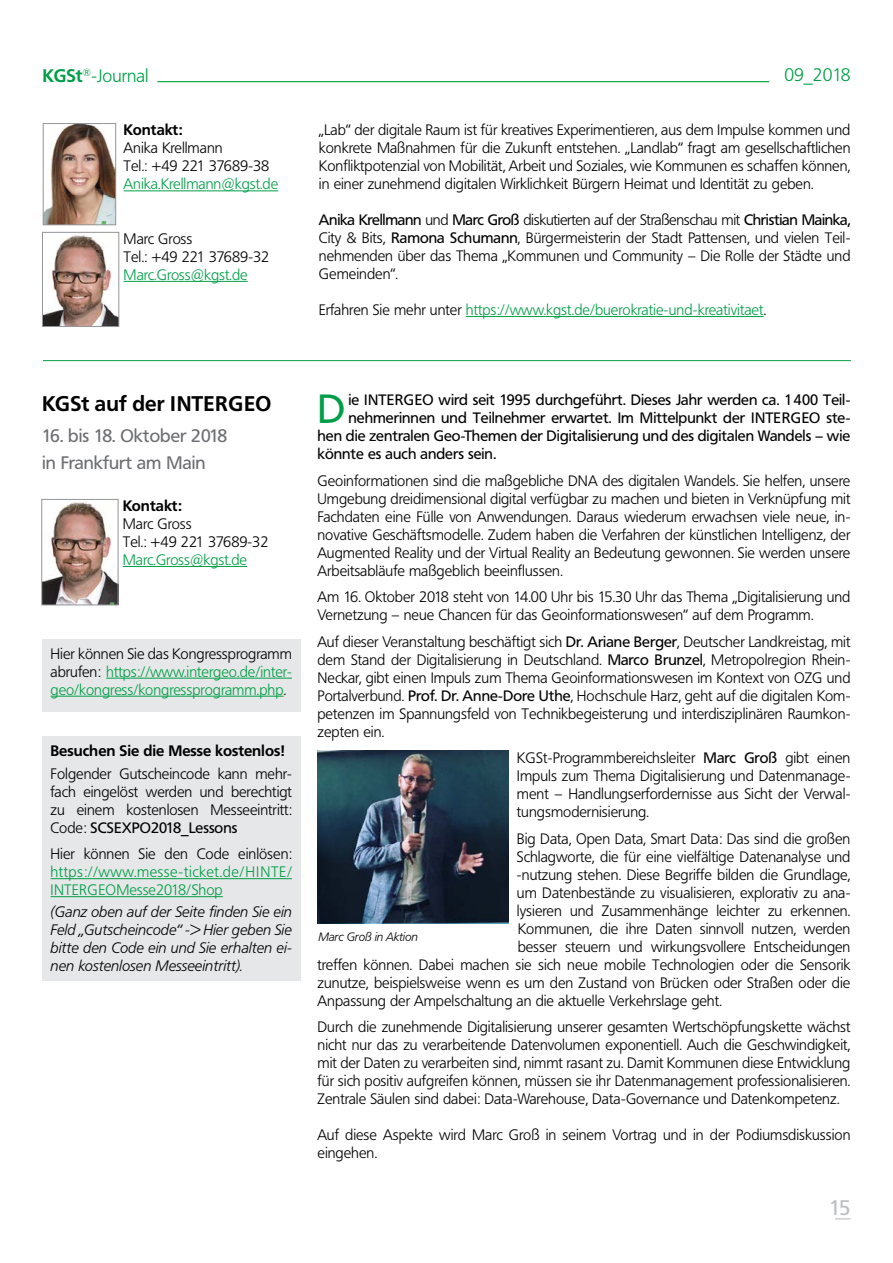
<style>
.page{position:relative;width:893px;height:1263px;background:#fff}
.page>*{position:absolute;margin:0;border:0;box-sizing:border-box;transform-origin:0 0}
.t1{font:40.5px "Frutiger BQ";color:#009f47}
.t2{font:700 21px "Frutiger BQ";color:#000}
.t3{font:21px "Frutiger BQ";color:#bcbec0}
.t4{font:18px/27px "Frutiger BQ";color:#6d6e71}
.t5{font:300 18px "Frutiger BQ";color:#009f47}
.t6{font:300 15px/18px "Frutiger BQ";color:#000;text-align:justify}
.t7{font:300 15px/18px "Frutiger BQ";color:#009f47;text-align:justify}
.t8{font:15px "Frutiger BQ";color:#000}
.t9{font:italic 300 15px/18px "Frutiger BQ";color:#000;text-align:justify}
.t10{font:300 15px/18px "Frutiger BQ";letter-spacing:.035em;color:#009f47}
.t11{font:700 15px "Frutiger BQ";color:#000}
.t12{font:italic 300 12px "Frutiger BQ";letter-spacing:-.01em;color:#000}
.s1{font-weight:700}
.s2{font-weight:400}
.s3{color:#000}
</style>
<div class="page">
<svg style="left:835px;top:1218px;width:15px;height:1px"></svg>
<hr style="left:157px;top:81px;width:612px;height:1px;background:#009f47">
<hr style="left:124px;top:281px;width:124px;height:1px;background:#009f47">
<img style="left:44px;top:235px;width:73px;height:90px">
<div style="left:42px;top:232px;width:77px;height:95px;border:1px solid #939598"></div>
<hr style="left:124px;top:190px;width:154px;height:1px;background:#009f47">
<img style="left:45px;top:125px;width:69px;height:98px">
<div style="left:43px;top:123px;width:73px;height:102px;border:1px solid #939598"></div>
<hr style="left:466px;top:316px;width:298px;height:1px;background:#009f47">
<hr style="left:123px;top:566px;width:124px;height:1px;background:#009f47">
<img style="left:44px;top:502px;width:72px;height:101px">
<div style="left:42px;top:499px;width:76px;height:106px;border:1px solid #939598"></div>
<div style="left:42px;top:736px;width:258px;height:245px;background:#e6e7e8"></div>
<hr style="left:51px;top:878px;width:241px;height:1px;background:#009f47">
<hr style="left:51px;top:896px;width:172px;height:1px;background:#009f47">
<div style="left:42px;top:639px;width:258px;height:72px;background:#e6e7e8"></div>
<hr style="left:106px;top:678px;width:186px;height:1px;background:#009f47">
<hr style="left:51px;top:696px;width:233px;height:1px;background:#009f47">
<img style="left:317px;top:751px;width:191px;height:172px">
<hr style="left:43px;top:360px;width:808px;height:1px;background:#009f47">
<p class="t5" style="left:43px;top:65px;width:107px"><span class="s1">KGSt</span><sup>®</sup>-Journal</p>
<p class="t5" style="left:784px;top:65px;width:68px">09_2018</p>
<p class="t11" style="left:124px;top:121px;width:61px">Kontakt:</p>
<p class="t6" style="left:124px;top:139px;width:147px">Anika Krellmann<br>Tel.: +49 221 37689-38</p>
<p class="t7" style="left:124px;top:175px;width:156px">Anika.Krellmann@kgst.de</p>
<p class="t6" style="left:124px;top:230px;width:147px">Marc Gross<br>Tel.: +49 221 37689-32</p>
<p class="t7" style="left:124px;top:266px;width:126px">Marc.Gross@kgst.de</p>
<p class="t6" style="left:319px;top:121px;width:533px">„Lab“ der digitale Raum ist für kreatives Experimentieren, aus dem Impulse kommen und konkrete Maßnahmen für die Zukunft entstehen. „Landlab“ fragt am gesellschaftlichen Konfliktpotenzial von Mobilität, Arbeit und Soziales, wie Kommunen es schaffen können, in einer zunehmend digitalen Wirklichkeit Bürgern Heimat und Identität zu geben.</p>
<p class="t6" style="left:319px;top:211px;width:533px"><span class="s2">Anika Krellmann</span> und <span class="s2">Marc Groß</span> diskutierten auf der Straßenschau mit <span class="s2">Christian Mainka, </span>City &amp; Bits, <span class="s2">Ramona Schumann</span>, Bürgermeisterin der Stadt Pattensen, und vielen Teil&shy;nehmenden über das Thema „Kommunen und Community – Die Rolle der Städte und Gemeinden“.</p>
<p class="t7" style="left:319px;top:301px;width:449px"><span class="s3">Erfahren Sie mehr unter</span> https://www.kgst.de/buerokratie-und-kreativitaet<span class="s3">.</span></p>
<h2 class="t2" style="left:42px;top:391px;width:231px">KGSt auf der INTERGEO</h2>
<p class="t4" style="left:42px;top:422px;width:187px">16. bis 18. Oktober 2018 in Frankfurt am Main</p>
<p class="t11" style="left:123px;top:497px;width:61px">Kontakt:</p>
<p class="t6" style="left:123px;top:515px;width:147px">Marc Gross<br>Tel.: +49 221 37689-32</p>
<p class="t7" style="left:123px;top:551px;width:126px">Marc.Gross@kgst.de</p>
<p class="t7" style="left:51px;top:645px;width:243px"><span class="s3">Hier können Sie das Kongressprogramm abrufen:</span> https://www.intergeo.de/inter&shy;geo/kongress/kongressprogramm.php<span class="s3">.</span></p>
<p class="t11" style="left:51px;top:742px;width:236px">Besuchen Sie die Messe kostenlos!</p>
<p class="t6" style="left:51px;top:765px;width:243px">Folgender Gutscheincode kann mehr&shy;fach eingelöst werden und berechtigt zu einem kostenlosen Messeeintritt:<br>Code: <span class="s2">SCSEXPO2018_Lessons</span></p>
<p class="t6" style="left:51px;top:845px;width:243px">Hier können Sie den Code einlösen:</p>
<p class="t10" style="left:51px;top:863px;width:243px">https://www.messe-ticket.de/HINTE/<br>INTERGEOMesse2018/Shop</p>
<p class="t9" style="left:51px;top:903px;width:243px">(Ganz oben auf der Seite finden Sie ein Feld „Gutscheincode“ -&gt; Hier geben Sie bitte den Code ein und Sie erhalten ei&shy;nen kostenlosen Messeeintritt).</p>
<h1 class="t1" style="left:317px;top:385px;width:29px">D</h1>
<p class="t8" style="left:348px;top:391px;width:503px">ie INTERGEO wird seit 1995 durchgeführt. Dieses Jahr werden ca. 1400 Teil-</p>
<p class="t8" style="left:348px;top:409px;width:503px">nehmerinnen und Teilnehmer erwartet. Im Mittelpunkt der INTERGEO ste-</p>
<p class="t8" style="left:317px;top:427px;width:534px">hen die zentralen Geo-Themen der Digitalisierung und des digitalen Wandels – wie</p>
<p class="t8" style="left:317px;top:445px;width:180px">könnte es auch anders sein.</p>
<p class="t6" style="left:317px;top:472px;width:534px">Geoinformationen sind die maßgebliche DNA des digitalen Wandels. Sie helfen, unsere Umgebung dreidimensional digital verfügbar zu machen und bieten in Verknüpfung mit Fachdaten eine Fülle von Anwendungen. Daraus wiederum erwachsen viele neue, in&shy;novative Geschäftsmodelle. Zudem haben die Verfahren der künstlichen Intelligenz, der Augmented Reality und der Virtual Reality an Bedeutung gewonnen. Sie werden unsere Arbeitsabläufe maßgeblich beeinflussen.</p>
<p class="t6" style="left:317px;top:588px;width:534px">Am 16. Oktober 2018 steht von 14.00 Uhr bis 15.30 Uhr das Thema „Digitalisierung und<br>Vernetzung – neue Chancen für das Geoinformationswesen“ auf dem Programm.</p>
<p class="t6" style="left:317px;top:633px;width:534px">Auf dieser Veranstaltung beschäftigt sich <span class="s2">Dr. Ariane Berger</span>, Deutscher Landkreistag, mit dem Stand der Digitalisierung in Deutschland. <span class="s2">Marco Brunzel</span>, Metropolregion Rhein-Neckar, gibt einen Impuls zum Thema Geoinformationswesen im Kontext von OZG und Portalverbund. <span class="s2">Prof. Dr. Anne-Dore Uthe</span>, Hochschule Harz, geht auf die digitalen Kom&shy;petenzen im Spannungsfeld von Technikbegeisterung und interdisziplinären Raumkon&shy;zepten ein.</p>
<p class="t6" style="left:517px;top:749px;width:335px">KGSt-Programmbereichsleiter <span class="s2">Marc Groß</span> gibt einen Impuls zum Thema Digitalisierung und Datenmanage&shy;ment – Handlungserfordernisse aus Sicht der Verwal&shy;tungsmodernisierung.</p>
<p class="t6" style="left:517px;top:830px;width:335px">Big Data, Open Data, Smart Data: Das sind die großen</p>
<p class="t6" style="left:517px;top:848px;width:335px">Schlagworte, die für eine vielfältige Datenanalyse und</p>
<p class="t6" style="left:517px;top:866px;width:335px">-nutzung stehen. Diese Begriffe bilden die Grundlage,</p>
<p class="t6" style="left:517px;top:884px;width:335px">um Datenbestände zu visualisieren, explorativ zu ana-</p>
<p class="t6" style="left:517px;top:902px;width:335px">lysieren und Zusammenhänge leichter zu erkennen.</p>
<p class="t6" style="left:518px;top:920px;width:334px">Kommunen, die ihre Daten sinnvoll nutzen, werden</p>
<p class="t6" style="left:518px;top:938px;width:334px">besser steuern und wirkungsvollere Entscheidungen</p>
<p class="t6" style="left:317px;top:956px;width:534px">treffen können. Dabei machen sie sich neue mobile Technologien oder die Sensorik</p>
<p class="t6" style="left:317px;top:974px;width:534px">zunutze, beispielsweise wenn es um den Zustand von Brücken oder Straßen oder die</p>
<p class="t6" style="left:317px;top:992px;width:406px">Anpassung der Ampelschaltung an die aktuelle Verkehrslage geht.</p>
<p class="t6" style="left:317px;top:1018px;width:534px">Durch die zunehmende Digitalisierung unserer gesamten Wertschöpfungskette wächst nicht nur das zu verarbeitende Datenvolumen exponentiell. Auch die Geschwindigkeit, mit der Daten zu verarbeiten sind, nimmt rasant zu. Damit Kommunen diese Entwicklung für sich positiv aufgreifen können, müssen sie ihr Datenmanagement professionalisieren.<br>Zentrale Säulen sind dabei: Data-Warehouse, Data-Governance und Datenkompetenz.</p>
<p class="t6" style="left:317px;top:1126px;width:534px">Auf diese Aspekte wird Marc Groß in seinem Vortrag und in der Podiumsdiskussion eingehen.</p>
<p class="t12" style="left:318px;top:930px;width:101px">Marc Groß in Aktion</p>
<h2 class="t3" style="left:829px;top:1195px;width:23px">15</h2>
</div>
